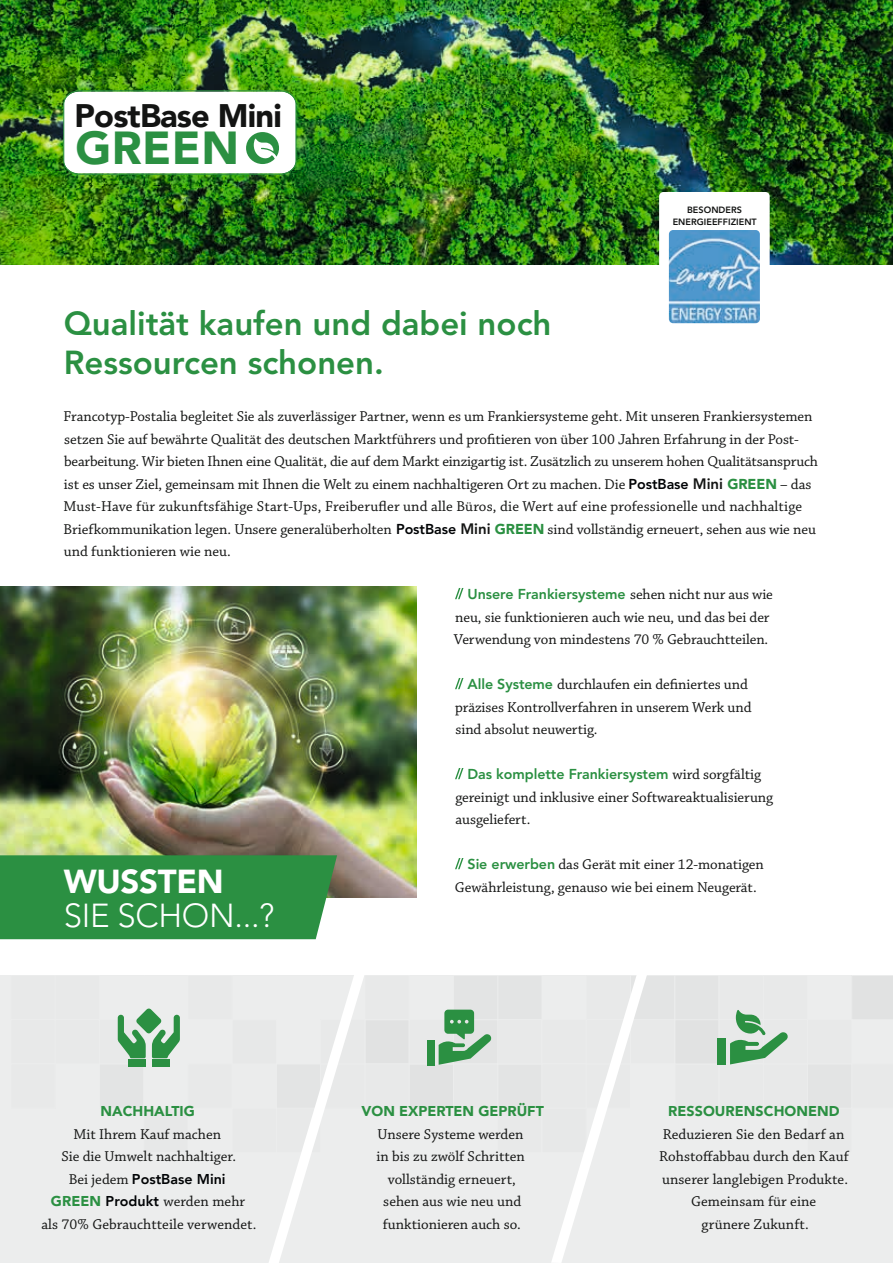
<style>
.page{position:relative;width:893px;height:1263px;background:#fff}
.page>*{position:absolute;margin:0;border:0;box-sizing:border-box;transform-origin:0 0}
.t1{font:900 46.2px "Avenir";letter-spacing:.01em;color:#2b9042}
.t2{font:800 33px/39px "Avenir LT Pro";color:#2b9042}
.t3{font:300 33px "Avenir LT Pro";letter-spacing:-.01em;color:#fff}
.t4{font:900 33px "Avenir LT Pro";letter-spacing:-.01em;color:#fff}
.t5{font:900 32.55px "Avenir";letter-spacing:-.025em;color:#131413}
.t6{font:15px/22.5px "Chaparral Pro";letter-spacing:-.005em;color:#131413}
.t7{font:800 14.25px "Avenir LT Pro";letter-spacing:-.005em;color:#2b9042}
.t8{font:900 14.25px "Avenir";letter-spacing:.005em;color:#2b9042}
.t9{font:800 14.25px "Avenir";color:#010305}
.t10{font:800 9px/11.1px "Avenir LT Pro";letter-spacing:.005em;color:#131413;text-align:center}
.s1{font-family:"Avenir LT Pro";font-weight:800;font-size:14.25px;color:#010305}
.s2{font-family:"Avenir LT Pro";font-weight:800}
.s3{font-family:"Avenir LT Pro";font-weight:900;font-size:14.25px;color:#2b9042}
.s4{font-family:"Chaparral Pro";font-weight:400;font-size:15px;color:#131413}
.s5{font-family:"Avenir LT Pro";font-weight:800;font-size:14.25px;color:#2b9042}
.s6{font-family:"Avenir";font-weight:900;font-size:14.25px;color:#2b9042}
.s7{font-family:"Avenir";font-weight:800;font-size:14.25px;color:#010305}
</style>
<div class="page">
<div style="left:11px;top:975px;width:882px;height:288px;background:#eceded"></div>
<div style="left:853px;top:976px;width:40px;height:43px;background:#e1e2e2"></div>
<div style="left:11px;top:1020px;width:44px;height:44px;background:#e8e9e9"></div>
<div style="left:11px;top:1064px;width:44px;height:44px;background:#e8e9e9"></div>
<div style="left:11px;top:975px;width:44px;height:45px;background:#e8e9e9"></div>
<div style="left:763px;top:975px;width:44px;height:45px;background:#e8e9e9"></div>
<div style="left:763px;top:1064px;width:44px;height:44px;background:#e8e9e9"></div>
<div style="left:763px;top:1020px;width:44px;height:44px;background:#e8e9e9"></div>
<div style="left:498px;top:975px;width:44px;height:45px;background:#e3e4e4"></div>
<div style="left:498px;top:1064px;width:44px;height:44px;background:#e3e4e4"></div>
<div style="left:498px;top:1108px;width:44px;height:44px;background:#e8e9e9"></div>
<div style="left:498px;top:1020px;width:44px;height:44px;background:#e8e9e9"></div>
<div style="left:719px;top:1020px;width:44px;height:44px;background:#e8e9e9"></div>
<div style="left:719px;top:1064px;width:44px;height:44px;background:#e8e9e9"></div>
<div style="left:719px;top:975px;width:44px;height:45px;background:#e8e9e9"></div>
<div style="left:55px;top:975px;width:44px;height:45px;background:#e8e9e9"></div>
<div style="left:807px;top:1020px;width:45px;height:44px;background:#e8e9e9"></div>
<div style="left:807px;top:1108px;width:45px;height:44px;background:#e8e9e9"></div>
<div style="left:807px;top:1064px;width:45px;height:44px;background:#e3e4e4"></div>
<div style="left:55px;top:1020px;width:44px;height:44px;background:#e8e9e9"></div>
<img style="left:0;top:0;width:893px;height:264px">
<div style="left:659px;top:192px;width:111px;height:145px;background:#fff;border-radius:4px"></div>
<svg style="left:63px;top:90px;width:234px;height:85px"></svg>
<svg style="left:455px;top:588px;width:9px;height:12px"></svg>
<svg style="left:455px;top:678px;width:9px;height:12px"></svg>
<svg style="left:455px;top:768px;width:9px;height:12px"></svg>
<svg style="left:455px;top:858px;width:9px;height:12px"></svg>
<img style="left:669px;top:230px;width:91px;height:93px">
<img style="left:0;top:587px;width:417px;height:310px">
<div style="left:0;top:855px;width:337px;height:84px;background:#2b9042"></div>
<svg style="left:552px;top:975px;width:166px;height:288px"></svg>
<div style="left:718px;top:1038px;width:8px;height:27px;background:#2b9042"></div>
<svg style="left:730px;top:1010px;width:58px;height:54px"></svg>
<svg style="left:117px;top:975px;width:375px;height:288px"></svg>
<div style="left:128px;top:1059px;width:18px;height:8px;background:#2b9042"></div>
<div style="left:152px;top:1059px;width:18px;height:8px;background:#2b9042"></div>
<h3 class="t5" style="left:75px;top:87px;width:209px">PostBase Mini</h3>
<h1 class="t1" style="left:75px;top:109px;width:165px">GREEN</h1>
<p class="t10" style="left:673px;top:205px;width:86px">BESONDERS<br>ENERGIEEFFIZIENT</p>
<h2 class="t2" style="left:64px;top:305px;width:489px">Qualität kaufen und dabei noch<br>Ressourcen schonen.</h2>
<p class="t6" style="left:63px;top:406px;width:756px">Francotyp-Postalia begleitet Sie als zuverlässiger Partner, wenn es um Frankiersysteme geht. Mit unseren Frankiersystemen setzen Sie auf bewährte Qualität des deutschen Marktführers und profitieren von über 100 Jahren Erfahrung in der Post&shy;bearbeitung. Wir bieten Ihnen eine Qualität, die auf dem Markt einzigartig ist. Zusätzlich zu unserem hohen Qualitätsanspruch ist es unser Ziel, gemeinsam mit Ihnen die Welt zu einem nachhaltigeren Ort zu machen. Die <span class="s1">PostBase</span> <span class="s2">Mini</span> <span class="s3">GREEN</span> – das Must-Have für zukunftsfähige Start-Ups, Freiberufler und alle Büros, die Wert auf eine professionelle und nachhaltige Briefkommunikation legen. Unsere generalüberholten <span class="s1">PostBase</span> <span class="s2">Mini</span> <span class="s3">GREEN</span> sind vollständig erneuert, sehen aus wie neu und funktionieren wie neu.</p>
<p class="t7" style="left:468px;top:586px;width:307px">Unsere Frankiersysteme <span class="s4">sehen nicht nur aus wie</span></p>
<p class="t6" style="left:454px;top:606px;width:317px">neu, sie funktionieren auch wie neu, und das bei der<br>Verwendung von mindestens 70 % Gebrauchtteilen.</p>
<p class="t6" style="left:455px;top:674px;width:298px;text-indent:12px"><span class="s5">Alle Systeme</span> durchlaufen ein definiertes und präzises Kontrollverfahren in unserem Werk und sind absolut neuwertig.</p>
<p class="t7" style="left:468px;top:766px;width:295px">Das komplette Frankiersystem <span class="s4">wird sorgfältig</span></p>
<p class="t6" style="left:455px;top:786px;width:319px">gereinigt und inklusive einer Softwareaktualisierung ausgeliefert.</p>
<p class="t6" style="left:455px;top:854px;width:310px;text-indent:13px"><span class="s5">Sie erwerben</span> das Gerät mit einer 12-monatigen<br>Gewährleistung, genauso wie bei einem Neugerät.</p>
<h2 class="t4" style="left:64px;top:861px;width:161px">WUSSTEN</h2>
<h2 class="t3" style="left:64px;top:896px;width:212px">SIE SCHON...?</h2>
<p class="t8" style="left:100px;top:1099px;width:96px">NACHHALTIG</p>
<p class="t6" style="left:61px;top:1123px;width:176px;text-align:center">Mit Ihrem Kauf machen<br>Sie die Umwelt nachhaltiger.</p>
<p class="t9" style="left:69px;top:1168px;width:158px"><span class="s4">Bei jedem</span> PostBase Mini</p>
<p class="t6" style="left:41px;top:1191px;width:217px;text-align:center"><span class="s6">GREEN</span> <span class="s7">Produkt</span> werden mehr<br>als 70% Gebrauchtteile verwendet.</p>
<p class="t8" style="left:361px;top:1099px;width:184px">VON EXPERTEN GEPRÜFT</p>
<p class="t6" style="left:377px;top:1123px;width:150px;text-align:center">Unsere Systeme werden in bis zu zwölf Schritten vollständig erneuert, sehen aus wie neu und funktionieren auch so.</p>
<p class="t8" style="left:668px;top:1099px;width:173px">RESSOURENSCHONEND</p>
<p class="t6" style="left:659px;top:1123px;width:191px;text-align:center">Reduzieren Sie den Bedarf an<br>Rohstoffabbau durch den Kauf unserer langlebigen Produkte.<br>Gemeinsam für eine<br>grünere Zukunft.</p>
</div>
